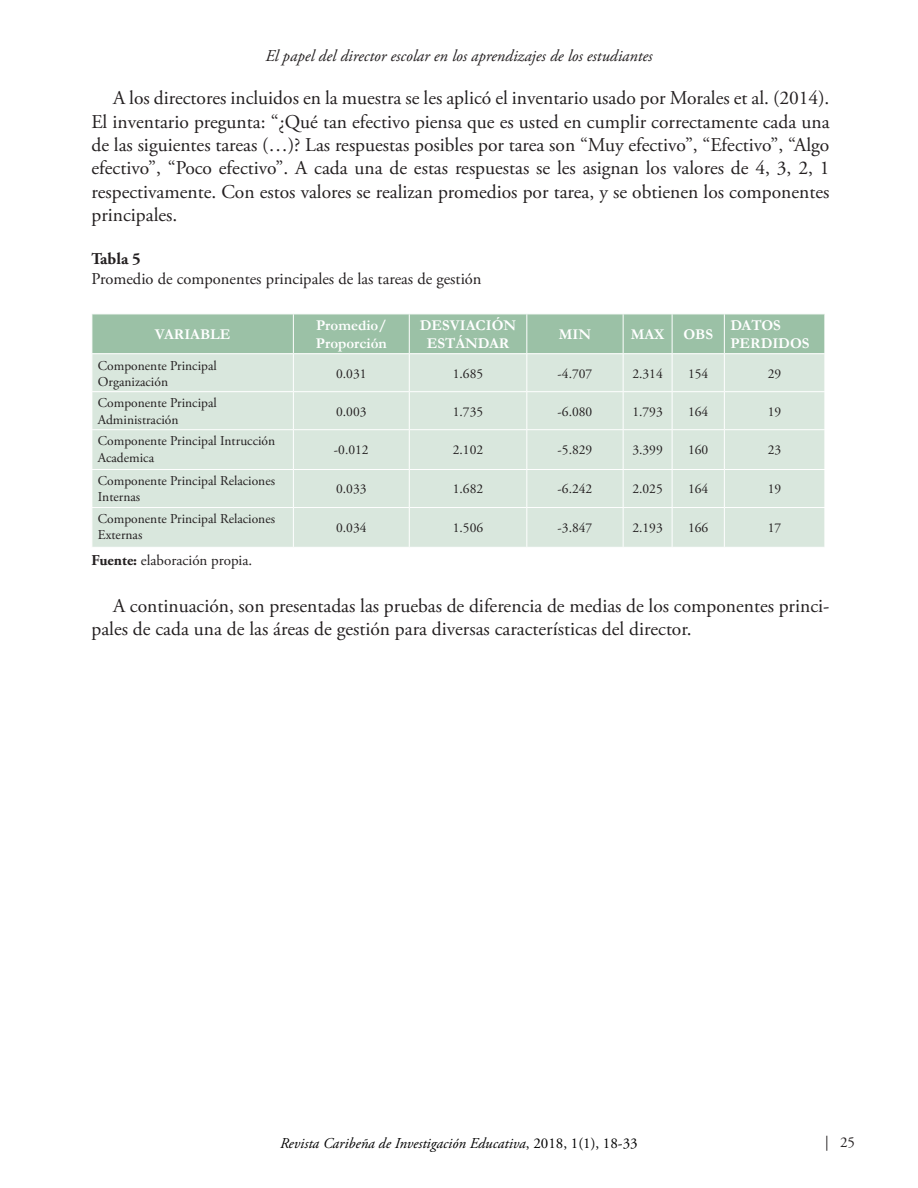
<style>
.page{position:relative;width:918px;height:1188px;background:#fff}
.page>*{position:absolute;margin:0;border:0;box-sizing:border-box;transform-origin:0 0}
.t1{font:19.5px/23.4px "Adobe Garamond Pro";color:#231f20;text-align:justify}
.t2{font:italic 16.5px "Adobe Garamond Pro";color:#231f20}
.t3{font:16.5px "Adobe Garamond Pro";color:#231f20}
.t4{font:700 16.5px "Adobe Garamond Pro";color:#231f20}
.t5{font:700 15px "Garamond";color:#fff}
.t6{font:italic 15px "Adobe Garamond Pro";color:#000}
.t7{font:15px "Adobe Garamond Pro";color:#231f20}
.t8{font:13.5px/16.2px "Adobe Garamond Pro";color:#231f20}
.s1{font-weight:700}
.s2{font-style:normal}
</style>
<div class="page">
<div style="left:93px;top:315px;width:732px;height:38px;background:#9bc1a6"></div>
<div style="left:93px;top:354px;width:732px;height:193px;background:#d9e7dd"></div>
<div style="left:92px;top:392px;width:201px;height:38px;background:#d9e7dd"></div>
<div style="left:92px;top:430px;width:201px;height:40px;background:#d9e7dd"></div>
<div style="left:92px;top:470px;width:201px;height:37px;background:#d9e7dd"></div>
<hr style="left:293px;top:314px;width:1px;height:39px;background:#fff">
<hr style="left:409px;top:314px;width:1px;height:39px;background:#fff">
<hr style="left:526px;top:314px;width:1px;height:39px;background:#fff">
<hr style="left:623px;top:314px;width:1px;height:39px;background:#fff">
<hr style="left:672px;top:314px;width:1px;height:39px;background:#fff">
<hr style="left:724px;top:314px;width:1px;height:39px;background:#fff">
<hr style="left:293px;top:354px;width:1px;height:37px;background:#fff">
<hr style="left:409px;top:354px;width:1px;height:37px;background:#fff">
<hr style="left:526px;top:354px;width:1px;height:37px;background:#fff">
<hr style="left:623px;top:354px;width:1px;height:37px;background:#fff">
<hr style="left:672px;top:354px;width:1px;height:37px;background:#fff">
<hr style="left:724px;top:354px;width:1px;height:37px;background:#fff">
<hr style="left:92px;top:391px;width:201px;height:1px;background:#fff">
<hr style="left:92px;top:392px;width:1px;height:37px;background:#fff">
<hr style="left:293px;top:391px;width:116px;height:1px;background:#fff">
<hr style="left:293px;top:392px;width:1px;height:37px;background:#fff">
<hr style="left:409px;top:391px;width:118px;height:1px;background:#fff">
<hr style="left:409px;top:392px;width:1px;height:37px;background:#fff">
<hr style="left:527px;top:391px;width:96px;height:1px;background:#fff">
<hr style="left:526px;top:392px;width:1px;height:37px;background:#fff">
<hr style="left:623px;top:391px;width:49px;height:1px;background:#fff">
<hr style="left:623px;top:392px;width:1px;height:37px;background:#fff">
<hr style="left:672px;top:391px;width:52px;height:1px;background:#fff">
<hr style="left:672px;top:392px;width:1px;height:37px;background:#fff">
<hr style="left:724px;top:391px;width:101px;height:1px;background:#fff">
<hr style="left:724px;top:392px;width:1px;height:37px;background:#fff">
<hr style="left:92px;top:429px;width:201px;height:1px;background:#fff">
<hr style="left:92px;top:430px;width:1px;height:39px;background:#fff">
<hr style="left:293px;top:429px;width:116px;height:1px;background:#fff">
<hr style="left:293px;top:430px;width:1px;height:39px;background:#fff">
<hr style="left:409px;top:429px;width:118px;height:1px;background:#fff">
<hr style="left:409px;top:430px;width:1px;height:39px;background:#fff">
<hr style="left:527px;top:429px;width:96px;height:1px;background:#fff">
<hr style="left:526px;top:430px;width:1px;height:39px;background:#fff">
<hr style="left:623px;top:429px;width:49px;height:1px;background:#fff">
<hr style="left:623px;top:430px;width:1px;height:39px;background:#fff">
<hr style="left:672px;top:429px;width:52px;height:1px;background:#fff">
<hr style="left:672px;top:430px;width:1px;height:39px;background:#fff">
<hr style="left:724px;top:429px;width:101px;height:1px;background:#fff">
<hr style="left:724px;top:430px;width:1px;height:39px;background:#fff">
<hr style="left:92px;top:469px;width:201px;height:1px;background:#fff">
<hr style="left:92px;top:470px;width:1px;height:37px;background:#fff">
<hr style="left:293px;top:469px;width:116px;height:1px;background:#fff">
<hr style="left:293px;top:470px;width:1px;height:37px;background:#fff">
<hr style="left:409px;top:469px;width:118px;height:1px;background:#fff">
<hr style="left:409px;top:470px;width:1px;height:37px;background:#fff">
<hr style="left:527px;top:469px;width:96px;height:1px;background:#fff">
<hr style="left:526px;top:470px;width:1px;height:37px;background:#fff">
<hr style="left:623px;top:469px;width:49px;height:1px;background:#fff">
<hr style="left:623px;top:470px;width:1px;height:37px;background:#fff">
<hr style="left:672px;top:469px;width:52px;height:1px;background:#fff">
<hr style="left:672px;top:470px;width:1px;height:37px;background:#fff">
<hr style="left:724px;top:469px;width:101px;height:1px;background:#fff">
<hr style="left:724px;top:470px;width:1px;height:37px;background:#fff">
<hr style="left:92px;top:507px;width:201px;height:1px;background:#fff">
<hr style="left:293px;top:507px;width:116px;height:1px;background:#fff">
<hr style="left:293px;top:508px;width:1px;height:39px;background:#fff">
<hr style="left:409px;top:507px;width:118px;height:1px;background:#fff">
<hr style="left:409px;top:508px;width:1px;height:39px;background:#fff">
<hr style="left:527px;top:507px;width:96px;height:1px;background:#fff">
<hr style="left:526px;top:508px;width:1px;height:39px;background:#fff">
<hr style="left:623px;top:507px;width:49px;height:1px;background:#fff">
<hr style="left:623px;top:508px;width:1px;height:39px;background:#fff">
<hr style="left:672px;top:507px;width:52px;height:1px;background:#fff">
<hr style="left:672px;top:508px;width:1px;height:39px;background:#fff">
<hr style="left:724px;top:507px;width:101px;height:1px;background:#fff">
<hr style="left:724px;top:508px;width:1px;height:39px;background:#fff">
<p class="t2" style="left:265px;top:46px;width:389px">El papel del director escolar en los aprendizajes de los estudiantes</p>
<p class="t1" style="left:92px;top:87px;width:740px;text-indent:22px">A los directores incluidos en la muestra se les aplicó el inventario usado por Morales et al. (2014).<br>El inventario pregunta: “¿Qué tan efectivo piensa que es usted en cumplir correctamente cada una de las siguientes tareas (…)? Las respuestas posibles por tarea son “Muy efectivo”, “Efectivo”, “Algo efectivo”, “Poco efectivo”. A cada una de estas respuestas se les asignan los valores de 4, 3, 2, 1 respectivamente. Con estos valores se realizan promedios por tarea, y se obtienen los componentes principales.</p>
<p class="t4" style="left:92px;top:250px;width:51px">Tabla 5</p>
<p class="t3" style="left:92px;top:269px;width:392px">Promedio de componentes principales de las tareas de gestión</p>
<p class="t5" style="left:155px;top:324px;width:77px">VARIABLE</p>
<p class="t8" style="left:98px;top:358px;width:120px">Componente Principal</p>
<p class="t8" style="left:98px;top:374px;width:72px">Organización</p>
<p class="t8" style="left:98px;top:396px;width:120px">Componente Principal</p>
<p class="t8" style="left:98px;top:412px;width:82px">Administración</p>
<p class="t5" style="left:316px;top:315px;width:72px">Promedio/</p>
<p class="t5" style="left:316px;top:333px;width:72px">Proporción</p>
<p class="t5" style="left:420px;top:315px;width:98px">DESVIACIÓN</p>
<p class="t5" style="left:427px;top:333px;width:84px">ESTÁNDAR</p>
<p class="t5" style="left:559px;top:324px;width:34px">MIN</p>
<p class="t5" style="left:631px;top:324px;width:35px">MAX</p>
<p class="t5" style="left:683px;top:324px;width:31px">OBS</p>
<p class="t5" style="left:730px;top:315px;width:52px">DATOS</p>
<p class="t5" style="left:730px;top:333px;width:81px">PERDIDOS</p>
<p class="t8" style="left:336px;top:366px;width:32px">0.031</p>
<p class="t8" style="left:453px;top:366px;width:32px">1.685</p>
<p class="t8" style="left:558px;top:366px;width:36px">-4.707</p>
<p class="t8" style="left:632px;top:366px;width:32px">2.314</p>
<p class="t8" style="left:688px;top:366px;width:22px">154</p>
<p class="t8" style="left:768px;top:366px;width:15px">29</p>
<p class="t8" style="left:336px;top:404px;width:32px">0.003</p>
<p class="t8" style="left:453px;top:404px;width:32px">1.735</p>
<p class="t8" style="left:558px;top:404px;width:36px">-6.080</p>
<p class="t8" style="left:632px;top:404px;width:32px">1.793</p>
<p class="t8" style="left:688px;top:404px;width:22px">164</p>
<p class="t8" style="left:768px;top:404px;width:15px">19</p>
<p class="t8" style="left:98px;top:434px;width:179px">Componente Principal Intrucción<br>Academica</p>
<p class="t8" style="left:334px;top:443px;width:36px">-0.012</p>
<p class="t8" style="left:453px;top:443px;width:32px">2.102</p>
<p class="t8" style="left:558px;top:443px;width:36px">-5.829</p>
<p class="t8" style="left:632px;top:443px;width:32px">3.399</p>
<p class="t8" style="left:688px;top:443px;width:22px">160</p>
<p class="t8" style="left:768px;top:443px;width:15px">23</p>
<p class="t8" style="left:98px;top:473px;width:179px">Componente Principal Relaciones<br>Internas</p>
<p class="t8" style="left:336px;top:481px;width:32px">0.033</p>
<p class="t8" style="left:453px;top:481px;width:32px">1.682</p>
<p class="t8" style="left:558px;top:481px;width:36px">-6.242</p>
<p class="t8" style="left:632px;top:481px;width:32px">2.025</p>
<p class="t8" style="left:688px;top:481px;width:22px">164</p>
<p class="t8" style="left:768px;top:481px;width:15px">19</p>
<p class="t8" style="left:98px;top:511px;width:179px">Componente Principal Relaciones<br>Externas</p>
<p class="t8" style="left:336px;top:520px;width:32px">0.034</p>
<p class="t8" style="left:453px;top:520px;width:32px">1.506</p>
<p class="t8" style="left:558px;top:520px;width:36px">-3.847</p>
<p class="t8" style="left:632px;top:520px;width:32px">2.193</p>
<p class="t8" style="left:688px;top:520px;width:22px">166</p>
<p class="t8" style="left:768px;top:520px;width:15px">17</p>
<p class="t7" style="left:92px;top:551px;width:162px"><span class="s1">Fuente:</span> elaboración propia.</p>
<p class="t1" style="left:92px;top:595px;width:740px;text-indent:22px">A continuación, son presentadas las pruebas de diferencia de medias de los componentes princi&shy;pales de cada una de las áreas de gestión para diversas características del director.</p>
<p class="t6" style="left:280px;top:1134px;width:359px">Revista Caribeña de Investigación Educativa<span class="s2">, 2018, 1(1), 18-33</span></p>
<p class="t7" style="left:825px;top:1133px;width:31px">| 25</p>
</div>
